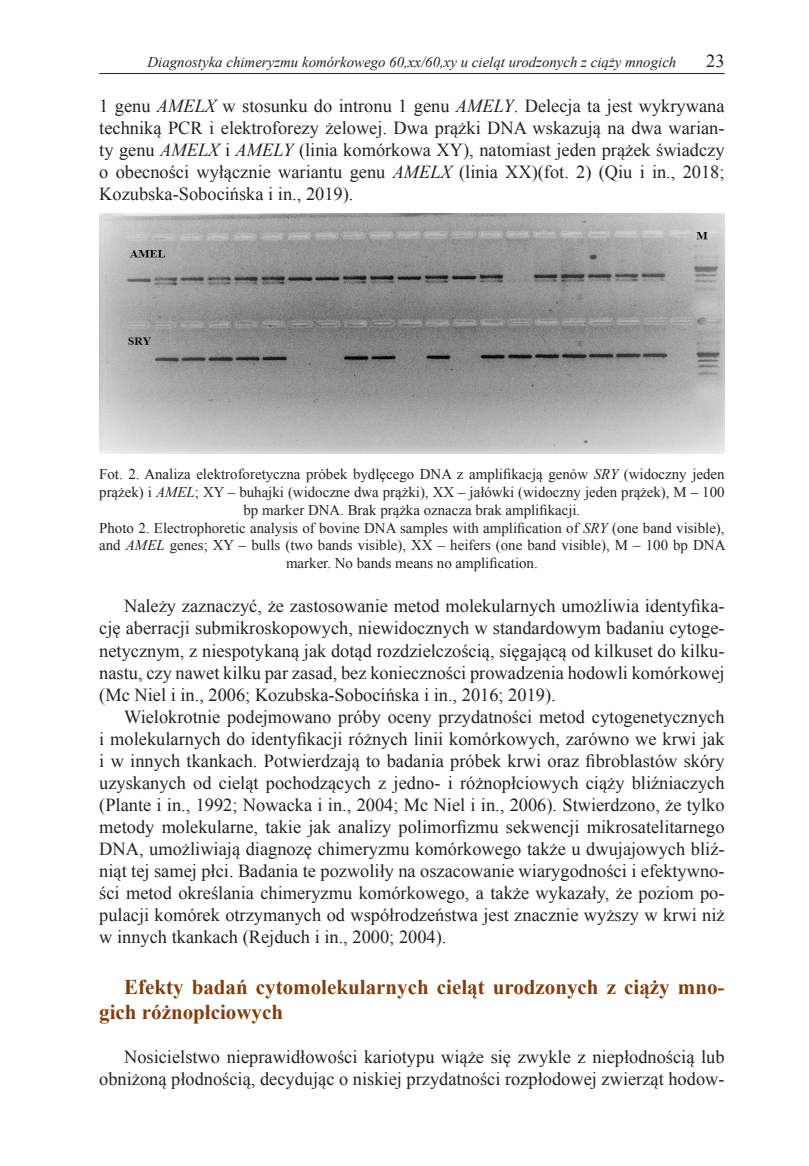
<style>
.page{position:relative;width:809px;height:1166px;background:#fff}
.page>*{position:absolute;margin:0;border:0;box-sizing:border-box;transform-origin:0 0}
.t1{font:700 21px/25.2px "Times New Roman";color:#833c0b}
.t2{font:18.38px/22.1px "Times New Roman";color:#231f20;text-align:justify}
.t3{font:14.88px/17.8px "Times New Roman";color:#231f20;text-align:center}
.t4{font:italic 14.88px "Times New Roman";color:#231f20}
.s1{font-style:italic}
</style>
<div class="page">
<hr style="left:99px;top:73px;width:625px;height:1px;background:#231f20">
<img style="left:99px;top:213px;width:625px;height:241px">
<p class="t4" style="left:147px;top:52px;width:530px">Diagnostyka chimeryzmu komórkowego 60,xx/60,xy u cieląt urodzonych z ciąży mnogich</p>
<p class="t2" style="left:706px;top:49px;width:20px">23</p>
<p class="t2" style="left:99px;top:95px;width:627px">1 genu <span class="s1">AMELX</span> w stosunku do intronu 1 genu <span class="s1">AMELY</span>. Delecja ta jest wykrywana techniką PCR i elektroforezy żelowej. Dwa prążki DNA wskazują na dwa warian&shy;ty genu <span class="s1">AMELX</span> i <span class="s1">AMELY</span> (linia komórkowa XY), natomiast jeden prążek świadczy o obecności wyłącznie wariantu genu <span class="s1">AMELX</span> (linia XX)(fot. 2) (Qiu i in., 2018; Kozubska-Sobocińska i in., 2019).</p>
<p class="t3" style="left:99px;top:465px;width:627px">Fot. 2. Analiza elektroforetyczna próbek bydlęcego DNA z amplifikacją genów <span class="s1">SRY</span> (widoczny jeden prążek) i <span class="s1">AMEL</span>; XY – buhajki (widoczne dwa prążki), XX – jałówki (widoczny jeden prążek), M – 100 bp marker DNA. Brak prążka oznacza brak amplifikacji.<br>Photo 2. Electrophoretic analysis of bovine DNA samples with amplification of <span class="s1">SRY</span> (one band visible), and <span class="s1">AMEL</span> genes; XY – bulls (two bands visible), XX – heifers (one band visible), M – 100 bp DNA marker. No bands means no amplification.</p>
<p class="t2" style="left:99px;top:595px;width:627px;text-indent:25px">Należy zaznaczyć, że zastosowanie metod molekularnych umożliwia identyfika&shy;cję aberracji submikroskopowych, niewidocznych w standardowym badaniu cytoge&shy;netycznym, z niespotykaną jak dotąd rozdzielczością, sięgającą od kilkuset do kilku&shy;nastu, czy nawet kilku par zasad, bez konieczności prowadzenia hodowli komórkowej (Mc Niel i in., 2006; Kozubska-Sobocińska i in., 2016; 2019).</p>
<p class="t2" style="left:99px;top:705px;width:627px;text-indent:25px">Wielokrotnie podejmowano próby oceny przydatności metod cytogenetycznych i molekularnych do identyfikacji różnych linii komórkowych, zarówno we krwi jak i w innych tkankach. Potwierdzają to badania próbek krwi oraz fibroblastów skóry uzyskanych od cieląt pochodzących z jedno- i różnopłciowych ciąży bliźniaczych (Plante i in., 1992; Nowacka i in., 2004; Mc Niel i in., 2006). Stwierdzono, że tylko metody molekularne, takie jak analizy polimorfizmu sekwencji mikrosatelitarnego DNA, umożliwiają diagnozę chimeryzmu komórkowego także u dwujajowych bliź&shy;niąt tej samej płci. Badania te pozwoliły na oszacowanie wiarygodności i efektywno&shy;ści metod określania chimeryzmu komórkowego, a także wykazały, że poziom po&shy;pulacji komórek otrzymanych od współrodzeństwa jest znacznie wyższy w krwi niż w innych tkankach (Rejduch i in., 2000; 2004).</p>
<p class="t1" style="left:99px;top:973px;width:627px;text-indent:25px">Efekty badań cytomolekularnych cieląt urodzonych z ciąży mno&shy;gich różnopłciowych</p>
<p class="t2" style="left:99px;top:1045px;width:627px;text-align:right">Nosicielstwo nieprawidłowości kariotypu wiąże się zwykle z niepłodnością lub obniżoną płodnością, decydując o niskiej przydatności rozpłodowej zwierząt hodow-</p>
</div>
